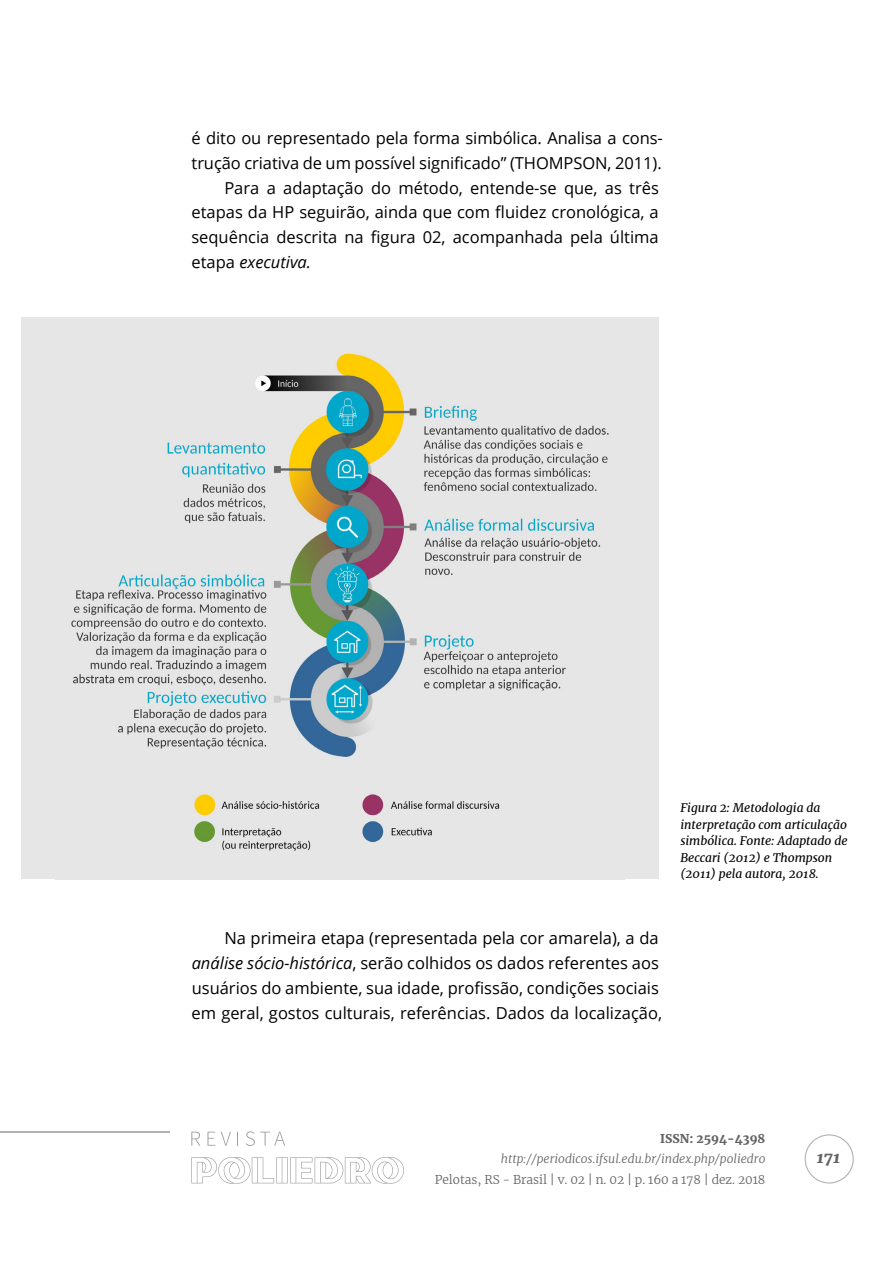
<style>
.page{position:relative;width:893px;height:1263px;background:#fff}
.page>*{position:absolute;margin:0;border:0;box-sizing:border-box;transform-origin:0 0}
.t1{font:16.5px/24.8px "Open Sans";color:#000}
.t2{font:italic 16.5px "Open Sans";color:#000}
.t3{font:italic 900 16.5px "Merriweather";color:#646363}
.t4{font:italic 12px/16.5px "Merriweather";color:#000}
.t5{font:italic 300 12px "Merriweather";color:#646363}
.t6{font:300 12px "Merriweather";color:#646363}
.t7{font:900 12px "Merriweather";color:#646363}
.s1{font-style:normal}
.s2{font-style:italic}
</style>
<div class="page">
<div style="left:805px;top:1134px;width:49px;height:49px;border:1px solid #b3b2b2;border-radius:50%"></div>
<svg style="left:191px;top:1157px;width:213px;height:27px"></svg>
<svg style="left:191px;top:1132px;width:9px;height:14px"></svg>
<svg style="left:207px;top:1132px;width:8px;height:14px"></svg>
<svg style="left:221px;top:1132px;width:10px;height:14px"></svg>
<svg style="left:237px;top:1132px;width:1px;height:14px"></svg>
<svg style="left:246px;top:1131px;width:39px;height:15px"></svg>
<hr style="left:0;top:1131px;width:170px;height:1px;background:#b3b2b2">
<div style="left:21px;top:317px;width:638px;height:562px;background:#e6e6e6"></div>
<img style="left:71px;top:353px;width:538px;height:498px">
<p class="t1" style="left:192px;top:125px;width:473px">é dito ou representado pela forma simbólica. Analisa a cons-</p>
<p class="t1" style="left:192px;top:150px;width:472px">trução criativa de um possível significado” (THOMPSON, 2011).</p>
<p class="t1" style="left:224px;top:175px;width:436px">Para a adaptação do método, entende-se que, as três</p>
<p class="t1" style="left:192px;top:200px;width:469px">etapas da HP seguirão, ainda que com fluidez cronológica, a</p>
<p class="t1" style="left:191px;top:224px;width:469px">sequência descrita na figura 02, acompanhada pela última</p>
<p class="t2" style="left:192px;top:251px;width:121px"><span class="s1">etapa</span> executiva.</p>
<p class="t4" style="left:680px;top:799px;width:169px">Figura 2: Metodologia da interpretação com articulação simbólica. Fonte: Adaptado de<br>Beccari (2012) e Thompson (2011) pela autora, 2018.</p>
<p class="t1" style="left:191px;top:926px;width:472px;text-indent:33px">Na primeira etapa (representada pela cor amarela), a da <span class="s2">análise sócio-histórica</span>, serão colhidos os dados referentes aos usuários do ambiente, sua idade, profissão, condições sociais em geral, gostos culturais, referências. Dados da localização,</p>
<p class="t7" style="left:660px;top:1130px;width:107px">ISSN: 2594-4398</p>
<p class="t5" style="left:501px;top:1151px;width:266px">http://periodicos.ifsul.edu.br/index.php/poliedro</p>
<p class="t6" style="left:435px;top:1171px;width:332px">Pelotas, RS - Brasil | v. 02 | n. 02 | p. 160 a 178 | dez. 2018</p>
<p class="t3" style="left:816px;top:1146px;width:25px">171</p>
</div>
